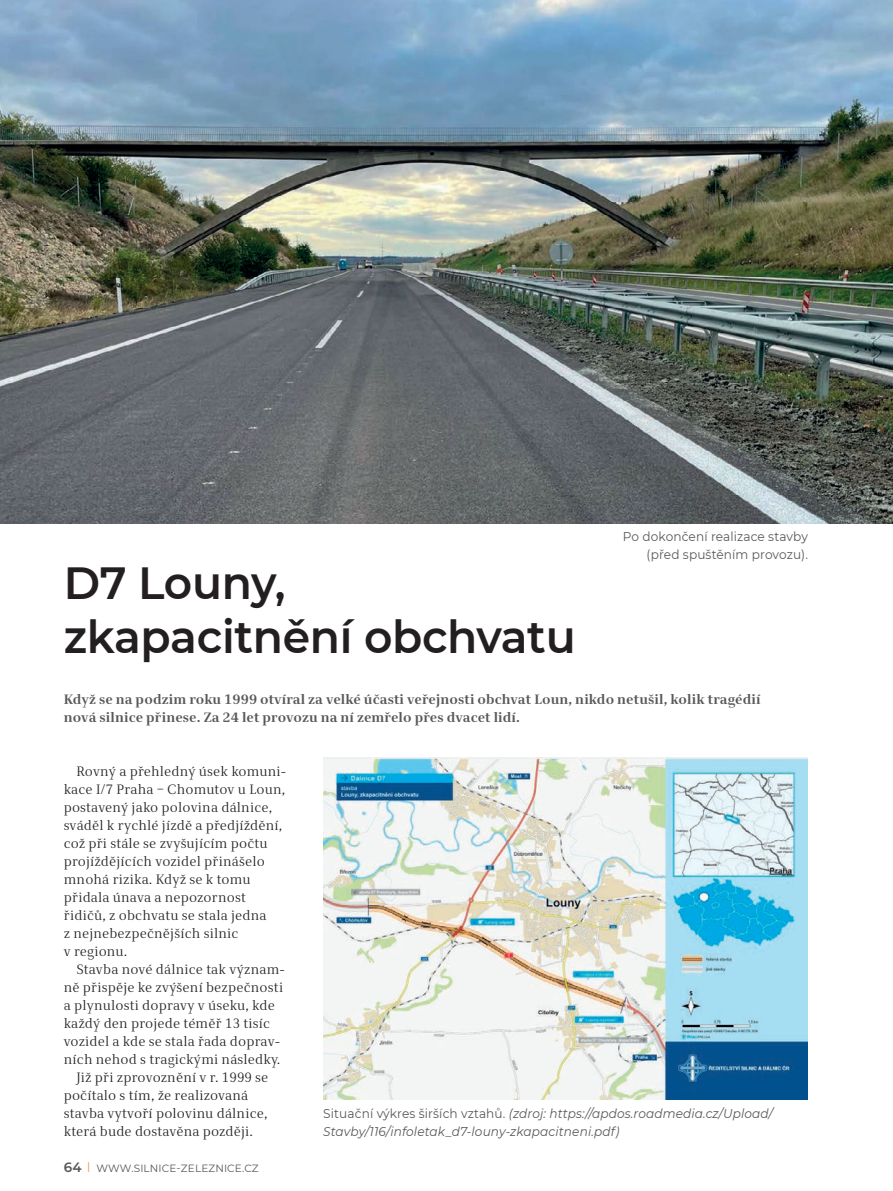
<style>
.page{position:relative;width:893px;height:1191px;background:#fff}
.page>*{position:absolute;margin:0;border:0;box-sizing:border-box;transform-origin:0 0}
.t1{font:600 45px/54px "Montserrat";letter-spacing:-.01em;color:#231f20}
.t2{font:13.5px/18px "Alfon";letter-spacing:.01em;color:#231f20}
.t3{font:700 13.5px/18px "Alfon";letter-spacing:.01em;color:#57585a}
.t4{font:italic 12.75px/18px "Montserrat";letter-spacing:.01em;color:#57585a;scale:.95 1}
.t5{font:12.75px/18px "Montserrat";letter-spacing:.01em;color:#57585a;text-align:right;scale:.95 1}
.t6{font:10.5px "Montserrat";letter-spacing:.01em;color:#57585a}
.s1{font-weight:600;font-size:13.5px}
.s2{color:#f58220}
.s3{font-style:normal}
</style>
<div class="page">
<img style="left:323px;top:757px;width:485px;height:342px">
<img style="left:0;top:0;width:893px;height:523px">
<p class="t5" style="left:623px;top:527px;width:196px">Po dokončení realizace stavby (před spuštěním provozu).</p>
<h1 class="t1" style="left:64px;top:553px;width:513px">D7 Louny, zkapacitnění obchvatu</h1>
<p class="t3" style="left:64px;top:690px;width:698px">Když se na podzim roku 1999 otvíral za velké účasti veřejnosti obchvat Loun, nikdo netušil, kolik tragédií nová silnice přinese. Za 24 let provozu na ní zemřelo přes dvacet lidí.</p>
<p class="t2" style="left:64px;top:762px;width:224px;text-indent:13px">Rovný a přehledný úsek komuni&shy;kace I/7 Praha – Chomutov u Loun, postavený jako polovina dálnice, sváděl k rychlé jízdě a předjíždění, což při stále se zvyšujícím počtu projíždějících vozidel přinášelo mnohá rizika. Když se k tomu přidala únava a nepozornost řidičů, z obchvatu se stala jedna<br>z nejnebezpečnějších silnic<br>v regionu.</p>
<p class="t2" style="left:77px;top:960px;width:210px">Stavba nové dálnice tak význam-</p>
<p class="t2" style="left:64px;top:978px;width:221px">ně přispěje ke zvýšení bezpečnosti</p>
<p class="t2" style="left:64px;top:996px;width:213px">a plynulosti dopravy v úseku, kde</p>
<p class="t2" style="left:64px;top:1014px;width:208px">každý den projede téměř 13 tisíc</p>
<p class="t2" style="left:64px;top:1032px;width:218px">vozidel a kde se stala řada doprav-</p>
<p class="t2" style="left:64px;top:1050px;width:218px">ních nehod s tragickými následky.</p>
<p class="t2" style="left:77px;top:1068px;width:193px">Již při zprovoznění v r. 1999 se</p>
<p class="t2" style="left:64px;top:1086px;width:186px">počítalo s tím, že realizovaná</p>
<p class="t2" style="left:64px;top:1104px;width:205px">stavba vytvoří polovinu dálnice,</p>
<p class="t2" style="left:64px;top:1122px;width:191px">která bude dostavěna později.</p>
<p class="t6" style="left:64px;top:1160px;width:197px"><span class="s1">64</span> <span class="s2">|</span> WWW.SILNICE-ZELEZNICE.CZ</p>
<p class="t4" style="left:323px;top:1103px;width:475px"><span class="s3">Situační výkres širších vztahů.</span> (zdroj: https://apdos.roadmedia.cz/Upload/<br>Stavby/116/infoletak_d7-louny-zkapacitneni.pdf)</p>
</div>
